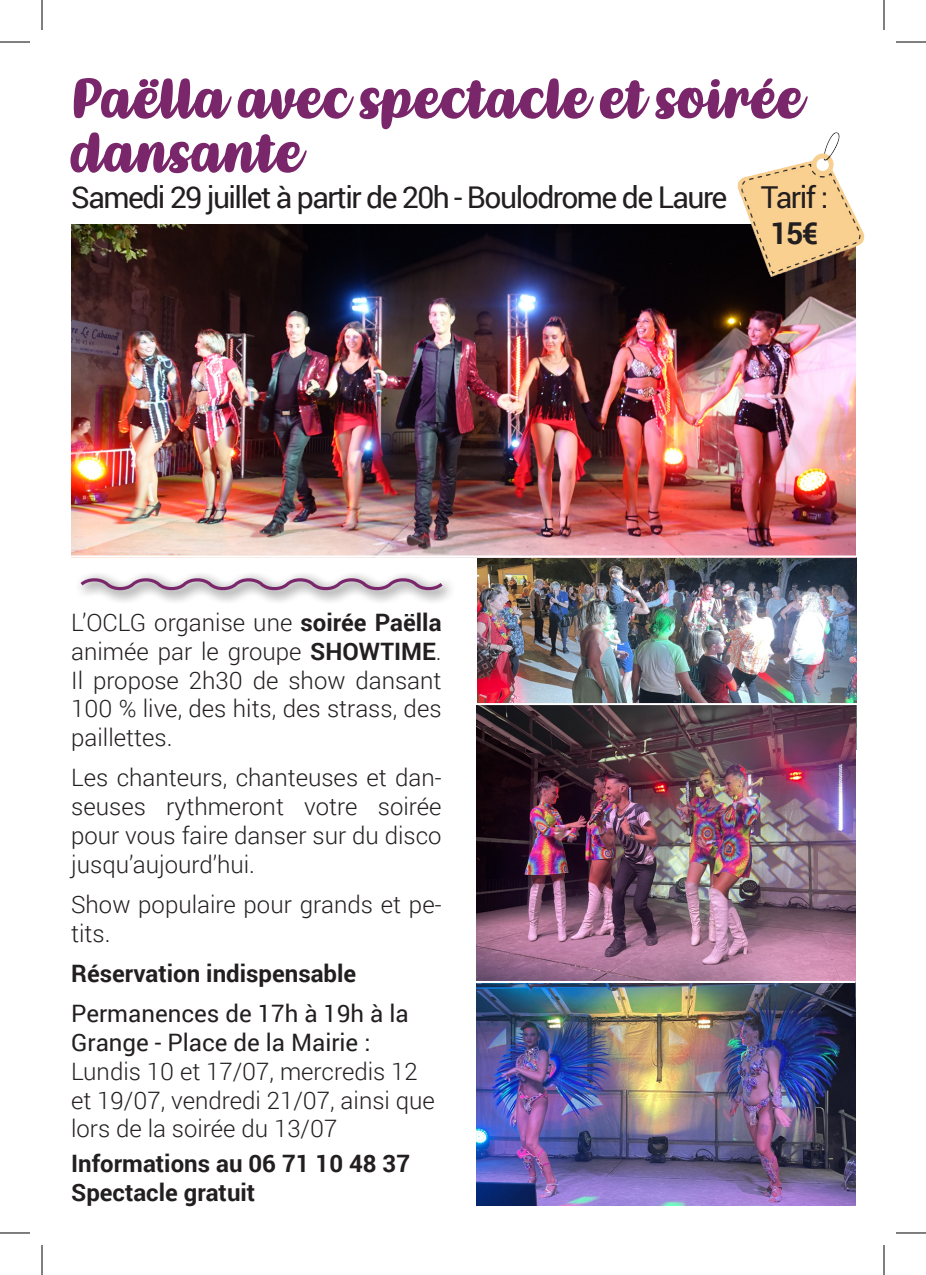
<style>
.page{position:relative;width:926px;height:1275px;background:#fff}
.page>*{position:absolute;margin:0;border:0;box-sizing:border-box;transform-origin:0 0}
.t1{font:52px/54px "Kathen";color:#7a266a}
.t2{font:30.2px/36.2px "Roboto";letter-spacing:-.05em;color:#231f20;text-align:center}
.t3{font:30px "Roboto";letter-spacing:-.05em;color:#231f20}
.t4{font:300 24px/28.8px "Roboto";color:#231f20;text-align:justify}
.t5{font:700 24px "Roboto";color:#231f20}
.t6{font:24px/28.8px "Roboto";color:#231f20}
.s1{font-weight:700}
</style>
<div class="page">
<img style="left:478px;top:558px;width:378px;height:191px">
<img style="left:72px;top:225px;width:784px;height:333px">
<img style="left:477px;top:705px;width:378px;height:500px">
<img style="left:723px;top:132px;width:142px;height:154px">
<hr style="left:65px;top:555px;width:800px;height:2px;background:#fff">
<hr style="left:477px;top:703px;width:380px;height:2px;background:#fff">
<hr style="left:475px;top:981px;width:380px;height:2px;background:#fff">
<svg style="left:86px;top:583px;width:365px;height:19px"></svg>
<svg style="left:80px;top:574px;width:366px;height:20px"></svg>
<hr style="left:0;top:42px;width:30px;height:1px;background:#000">
<hr style="left:896px;top:42px;width:30px;height:1px;background:#000">
<hr style="left:0;top:1232px;width:30px;height:1px;background:#000">
<hr style="left:896px;top:1232px;width:30px;height:1px;background:#000">
<hr style="left:42px;top:0;width:1px;height:30px;background:#000">
<hr style="left:42px;top:1245px;width:1px;height:30px;background:#000">
<hr style="left:884px;top:0;width:1px;height:30px;background:#000">
<hr style="left:884px;top:1245px;width:1px;height:30px;background:#000">
<p class="t1" style="left:71px;top:72px;width:734px">Paëlla avec spectacle et soirée dansante</p>
<p class="t3" style="left:71px;top:176px;width:658px">Samedi 29 juillet à partir de 20h - Boulodrome de Laure</p>
<p class="t2" style="left:761px;top:178px;width:69px">Tarif :<br><span class="s1">15€</span></p>
<p class="t4" style="left:71px;top:607px;width:372px">L’OCLG organise une <span class="s1">soirée Paëlla </span>animée par le groupe <span class="s1">SHOWTIME</span>.<br>Il propose 2h30 de show dansant 100 % live, des hits, des strass, des paillettes.</p>
<p class="t4" style="left:71px;top:762px;width:372px">Les chanteurs, chanteuses et dan&shy;seuses rythmeront votre soirée pour vous faire danser sur du disco jusqu’aujourd’hui.</p>
<p class="t4" style="left:71px;top:889px;width:372px">Show populaire pour grands et pe&shy;tits.</p>
<p class="t5" style="left:71px;top:956px;width:287px">Réservation indispensable</p>
<p class="t6" style="left:71px;top:998px;width:339px">Permanences de 17h à 19h à la<br>Grange - Place de la Mairie :</p>
<p class="t4" style="left:71px;top:1056px;width:365px;text-align:left">Lundis 10 et 17/07, mercredis 12 et 19/07, vendredi 21/07, ainsi que lors de la soirée du 13/07</p>
<p class="t5" style="left:71px;top:1146px;width:341px">Informations au 06 71 10 48 37</p>
<p class="t5" style="left:71px;top:1175px;width:186px">Spectacle gratuit</p>
</div>
